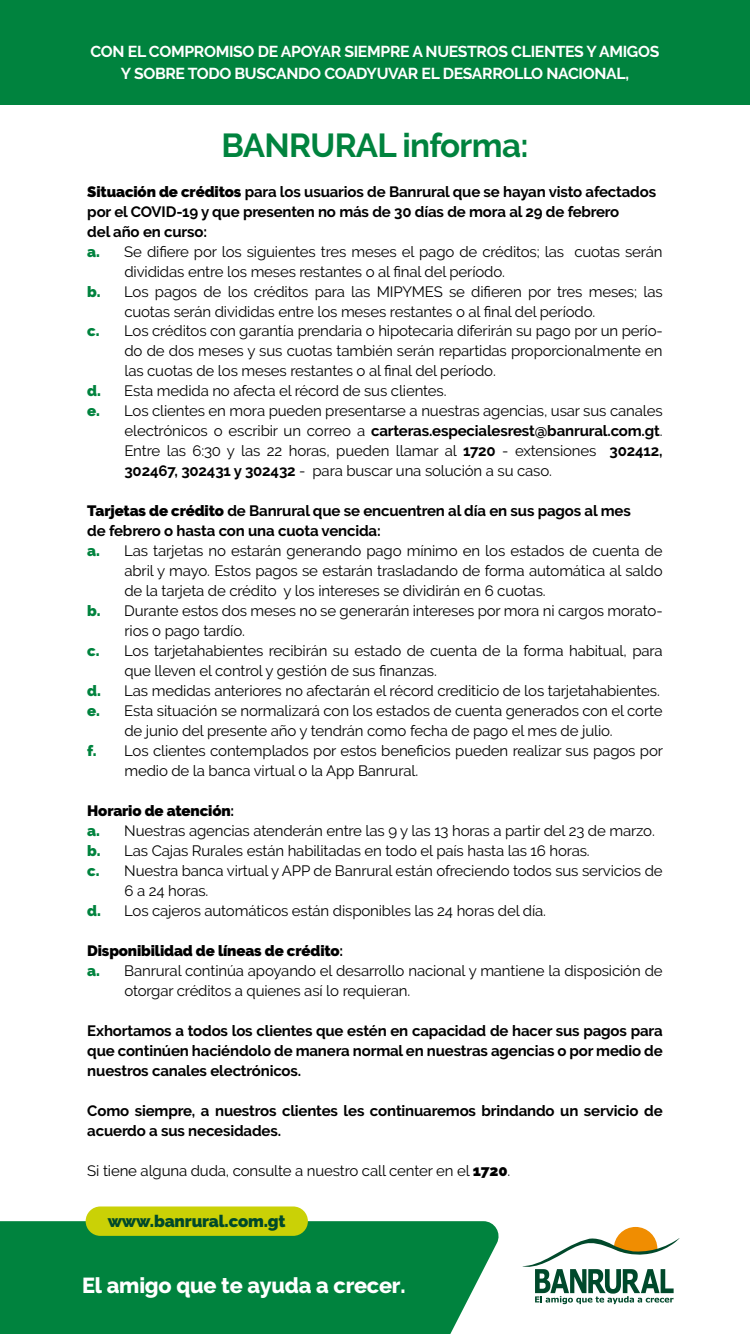
<style>
.page{position:relative;width:750px;height:1334px;background:#fff}
.page>*{position:absolute;margin:0;border:0;box-sizing:border-box;transform-origin:0 0}
.t1{font:700 33.2px "Raleway";letter-spacing:-.02em;color:#00833e}
.t2{font:800 21.7px "Raleway";letter-spacing:-.01em;color:#fff}
.t3{font:900 16.7px "Raleway";letter-spacing:-.01em;color:#00492b}
.t4{font:700 15.8px/22px "Raleway";letter-spacing:-.02em;color:#fff;text-align:center}
.t5{font:15px "Raleway";letter-spacing:-.01em;color:#000}
.t6{font:700 15px/20px "Raleway";letter-spacing:-.01em;color:#000;text-align:justify}
.t7{font:900 15px "Raleway";letter-spacing:-.01em;color:#000}
.s1{font-weight:900}
.s2{font-weight:900;color:#00833e}
.s3{font-weight:400}
.s4{font-weight:700}
</style>
<div class="page">
<div style="left:0;top:1221px;width:499px;height:113px;background:#00833e"></div>
<svg style="left:522px;top:1227px;width:158px;height:77px"></svg>
<div style="left:86px;top:1206px;width:222px;height:30px;background:#cad106;border-radius:15px"></div>
<div style="left:0;top:0;width:750px;height:104px;background:#00833e"></div>
<p class="t4" style="left:91px;top:40px;width:570px">CON EL COMPROMISO DE APOYAR SIEMPRE A NUESTROS CLIENTES Y AMIGOS<br>Y SOBRE TODO BUSCANDO COADYUVAR EL DESARROLLO NACIONAL,</p>
<h1 class="t1" style="left:221px;top:126px;width:309px">BANRURAL informa:</h1>
<p class="t6" style="left:87px;top:181px;width:570px"><span class="s1">Situación de créditos</span> para los usuarios de Banrural que se hayan visto afectados</p>
<p class="t6" style="left:87px;top:201px;width:534px">por el COVID-19 y que presenten no más de 30 días de mora al 29 de febrero</p>
<p class="t6" style="left:87px;top:221px;width:121px">del año en curso:</p>
<p class="t5" style="left:87px;top:243px;width:577px"><span class="s2">a.</span> Se difiere por los siguientes tres meses el pago de créditos; las cuotas serán</p>
<p class="t5" style="left:124px;top:263px;width:382px">divididas entre los meses restantes o al final del período.</p>
<p class="t5" style="left:87px;top:283px;width:577px"><span class="s2">b.</span> Los pagos de los créditos para las MIPYMES se difieren por tres meses; las</p>
<p class="t5" style="left:124px;top:303px;width:472px">cuotas serán divididas entre los meses restantes o al final del período.</p>
<p class="t5" style="left:87px;top:323px;width:577px"><span class="s2">c.</span> Los créditos con garantía prendaria o hipotecaria diferirán su pago por un perío-</p>
<p class="t5" style="left:124px;top:342px;width:540px">do de dos meses y sus cuotas también serán repartidas proporcionalmente en</p>
<p class="t5" style="left:124px;top:362px;width:373px">las cuotas de los meses restantes o al final del período.</p>
<p class="t5" style="left:87px;top:382px;width:361px"><span class="s2">d.</span> Esta medida no afecta el récord de sus clientes.</p>
<p class="t5" style="left:87px;top:402px;width:577px"><span class="s2">e.</span> Los clientes en mora pueden presentarse a nuestras agencias, usar sus canales</p>
<p class="t6" style="left:124px;top:421px;width:540px"><span class="s3">electrónicos o escribir un correo a</span> carteras.especialesrest@banrural.com.gt<span class="s3">.</span></p>
<p class="t5" style="left:124px;top:442px;width:540px">Entre las 6:30 y las 22 horas, pueden llamar al <span class="s4">1720</span> - extensiones <span class="s4">302412,</span></p>
<p class="t5" style="left:124px;top:462px;width:429px"><span class="s4">302467, 302431 y 302432</span> - para buscar una solución a su caso.</p>
<p class="t6" style="left:87px;top:501px;width:545px"><span class="s1">Tarjetas de crédito</span> de Banrural que se encuentren al día en sus pagos al mes</p>
<p class="t6" style="left:87px;top:521px;width:295px">de febrero o hasta con una cuota vencida:</p>
<p class="t5" style="left:87px;top:542px;width:577px"><span class="s2">a.</span> Las tarjetas no estarán generando pago mínimo en los estados de cuenta de</p>
<p class="t5" style="left:124px;top:562px;width:540px">abril y mayo. Estos pagos se estarán trasladando de forma automática al saldo</p>
<p class="t5" style="left:124px;top:582px;width:423px">de la tarjeta de crédito y los intereses se dividirán en 6 cuotas.</p>
<p class="t5" style="left:87px;top:602px;width:577px"><span class="s2">b.</span> Durante estos dos meses no se generarán intereses por mora ni cargos morato-</p>
<p class="t5" style="left:124px;top:622px;width:122px">rios o pago tardío.</p>
<p class="t5" style="left:87px;top:642px;width:577px"><span class="s2">c.</span> Los tarjetahabientes recibirán su estado de cuenta de la forma habitual, para</p>
<p class="t5" style="left:124px;top:662px;width:314px">que lleven el control y gestión de sus finanzas.</p>
<p class="t5" style="left:87px;top:682px;width:574px"><span class="s2">d.</span> Las medidas anteriores no afectarán el récord crediticio de los tarjetahabientes.</p>
<p class="t5" style="left:87px;top:702px;width:577px"><span class="s2">e.</span> Esta situación se normalizará con los estados de cuenta generados con el corte</p>
<p class="t5" style="left:124px;top:722px;width:490px">de junio del presente año y tendrán como fecha de pago el mes de julio.</p>
<p class="t5" style="left:87px;top:742px;width:577px"><span class="s2">f.</span> Los clientes contemplados por estos beneficios pueden realizar sus pagos por</p>
<p class="t5" style="left:124px;top:762px;width:295px">medio de la banca virtual o la App Banrural.</p>
<p class="t7" style="left:87px;top:802px;width:148px">Horario de atención<span class="s4">:</span></p>
<p class="t5" style="left:87px;top:822px;width:569px"><span class="s2">a.</span> Nuestras agencias atenderán entre las 9 y las 13 horas a partir del 23 de marzo.</p>
<p class="t5" style="left:87px;top:842px;width:504px"><span class="s2">b.</span> Las Cajas Rurales están habilitadas en todo el país hasta las 16 horas.</p>
<p class="t5" style="left:87px;top:862px;width:577px"><span class="s2">c.</span> Nuestra banca virtual y APP de Banrural están ofreciendo todos sus servicios de</p>
<p class="t5" style="left:124px;top:882px;width:86px">6 a 24 horas.</p>
<p class="t5" style="left:87px;top:902px;width:460px"><span class="s2">d.</span> Los cajeros automáticos están disponibles las 24 horas del día.</p>
<p class="t7" style="left:87px;top:942px;width:258px">Disponibilidad de líneas de crédito<span class="s4">:</span></p>
<p class="t5" style="left:87px;top:962px;width:577px"><span class="s2">a.</span> Banrural continúa apoyando el desarrollo nacional y mantiene la disposición de</p>
<p class="t5" style="left:124px;top:982px;width:287px">otorgar créditos a quienes así lo requieran.</p>
<p class="t6" style="left:87px;top:1021px;width:577px">Exhortamos a todos los clientes que estén en capacidad de hacer sus pagos para que continúen haciéndolo de manera normal en nuestras agencias o por medio de nuestros canales electrónicos.</p>
<p class="t6" style="left:87px;top:1101px;width:577px">Como siempre, a nuestros clientes les continuaremos brindando un servicio de acuerdo a sus necesidades.</p>
<p class="t5" style="left:87px;top:1162px;width:425px">Si tiene alguna duda, consulte a nuestro call center en el <span class="s1">1720</span>.</p>
<p class="t3" style="left:108px;top:1212px;width:180px">www.banrural.com.gt</p>
<h2 class="t2" style="left:82px;top:1273px;width:325px">El amigo que te ayuda a crecer.</h2>
</div>
